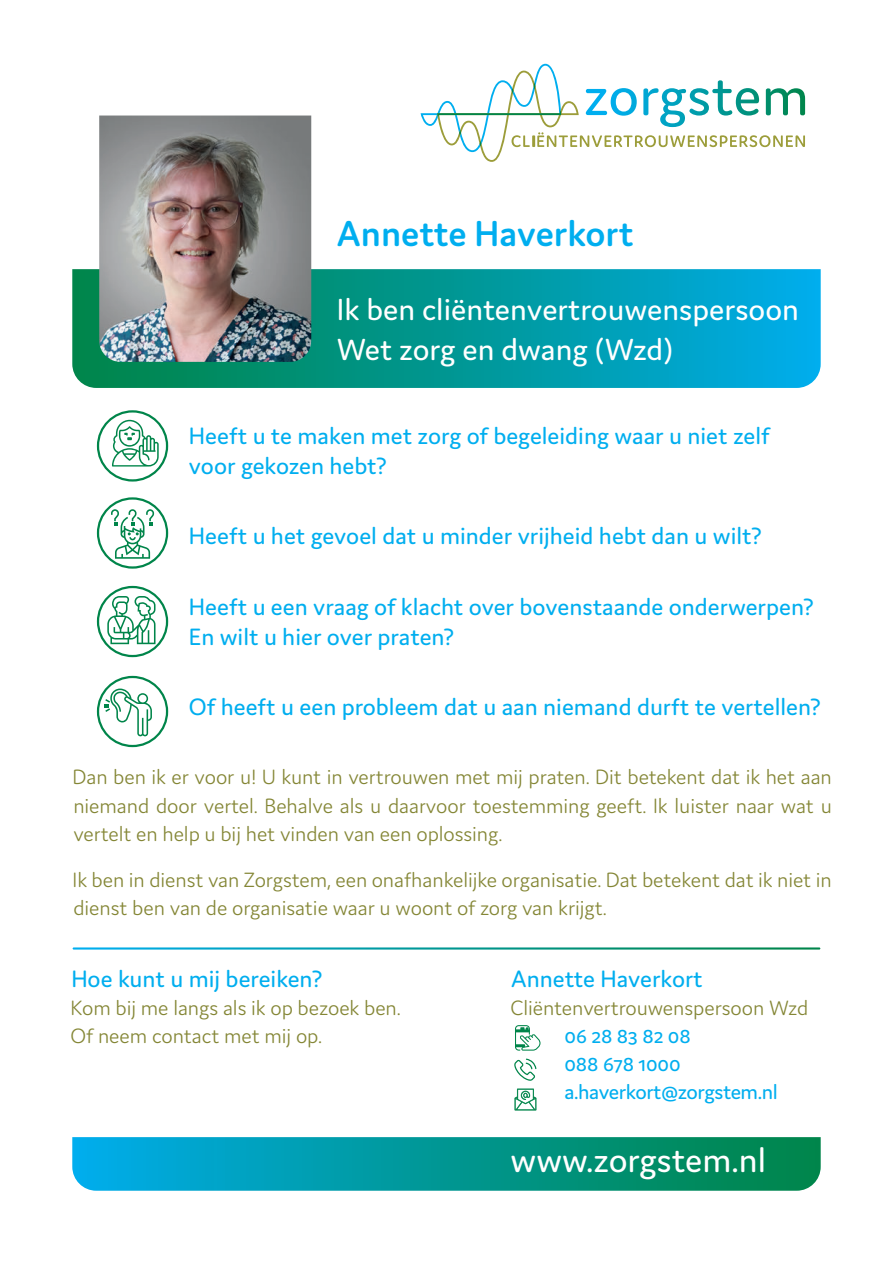
<style>
.page{position:relative;width:893px;height:1263px;background:#fff}
.page>*{position:absolute;margin:0;border:0;box-sizing:border-box;transform-origin:0 0}
.t1{font:600 38.4px "Domus";color:#00aeef}
.t2{font:36.45px "Domus";color:#fff}
.t3{font:32.4px/40.5px "Domus";color:#fff}
.t4{font:25.2px/30.2px "Domus";color:#00aeef}
.t5{font:300 22.05px/28.2px "Domus";letter-spacing:-.005em;color:#848635}
.t6{font:22.05px "Domus";letter-spacing:-.02em;color:#00aeef}
</style>
<div class="page">
<svg style="left:72px;top:1137px;width:749px;height:54px;background:#039997"></svg>
<svg style="left:72px;top:269px;width:749px;height:119px;background:#019ba5"></svg>
<svg style="left:421px;top:64px;width:384px;height:98px"></svg>
<svg style="left:514px;top:1088px;width:22px;height:22px"></svg>
<svg style="left:514px;top:1058px;width:22px;height:23px"></svg>
<svg style="left:73px;top:947px;width:747px;height:2px"></svg>
<svg style="left:97px;top:410px;width:71px;height:72px"></svg>
<svg style="left:97px;top:497px;width:71px;height:72px"></svg>
<svg style="left:97px;top:586px;width:71px;height:71px"></svg>
<svg style="left:97px;top:676px;width:71px;height:71px"></svg>
<svg style="left:515px;top:1025px;width:25px;height:25px"></svg>
<img style="left:99px;top:116px;width:212px;height:246px">
<h1 class="t1" style="left:337px;top:213px;width:298px">Annette Haverkort</h1>
<h3 class="t3" style="left:337px;top:289px;width:464px">Ik ben cliëntenvertrouwenspersoon<br>Wet zorg en dwang (Wzd)</h3>
<p class="t4" style="left:189px;top:420px;width:583px">Heeft u te maken met zorg of begeleiding waar u niet zelf voor gekozen hebt?</p>
<p class="t4" style="left:189px;top:521px;width:574px">Heeft u het gevoel dat u minder vrijheid hebt dan u wilt?</p>
<p class="t4" style="left:189px;top:591px;width:627px">Heeft u een vraag of klacht over bovenstaande onderwerpen?<br>En wilt u hier over praten?</p>
<p class="t4" style="left:189px;top:692px;width:633px">Of heeft u een probleem dat u aan niemand durft te vertellen?</p>
<p class="t5" style="left:73px;top:763px;width:761px;text-align:justify">Dan ben ik er voor u! U kunt in vertrouwen met mij praten. Dit betekent dat ik het aan niemand door vertel. Behalve als u daarvoor toestemming geeft. Ik luister naar wat u vertelt en help u bij het vinden van een oplossing.</p>
<p class="t5" style="left:73px;top:866px;width:761px">Ik ben in dienst van Zorgstem, een onafhankelijke organisatie. Dat betekent dat ik niet in dienst ben van de organisatie waar u woont of zorg van krijgt.</p>
<p class="t4" style="left:71px;top:963px;width:253px">Hoe kunt u mij bereiken?</p>
<p class="t5" style="left:71px;top:993px;width:332px">Kom bij me langs als ik op bezoek ben.<br>Of neem contact met mij op.</p>
<p class="t4" style="left:511px;top:963px;width:193px">Annette Haverkort</p>
<p class="t5" style="left:510px;top:993px;width:299px">Cliëntenvertrouwenspersoon Wzd</p>
<p class="t6" style="left:564px;top:1024px;width:128px">06 28 83 82 08</p>
<p class="t6" style="left:564px;top:1080px;width:215px">a.haverkort@zorgstem.nl</p>
<p class="t6" style="left:564px;top:1052px;width:118px">088 678 1000</p>
<h2 class="t2" style="left:510px;top:1140px;width:257px">www.zorgstem.nl</h2>
</div>
